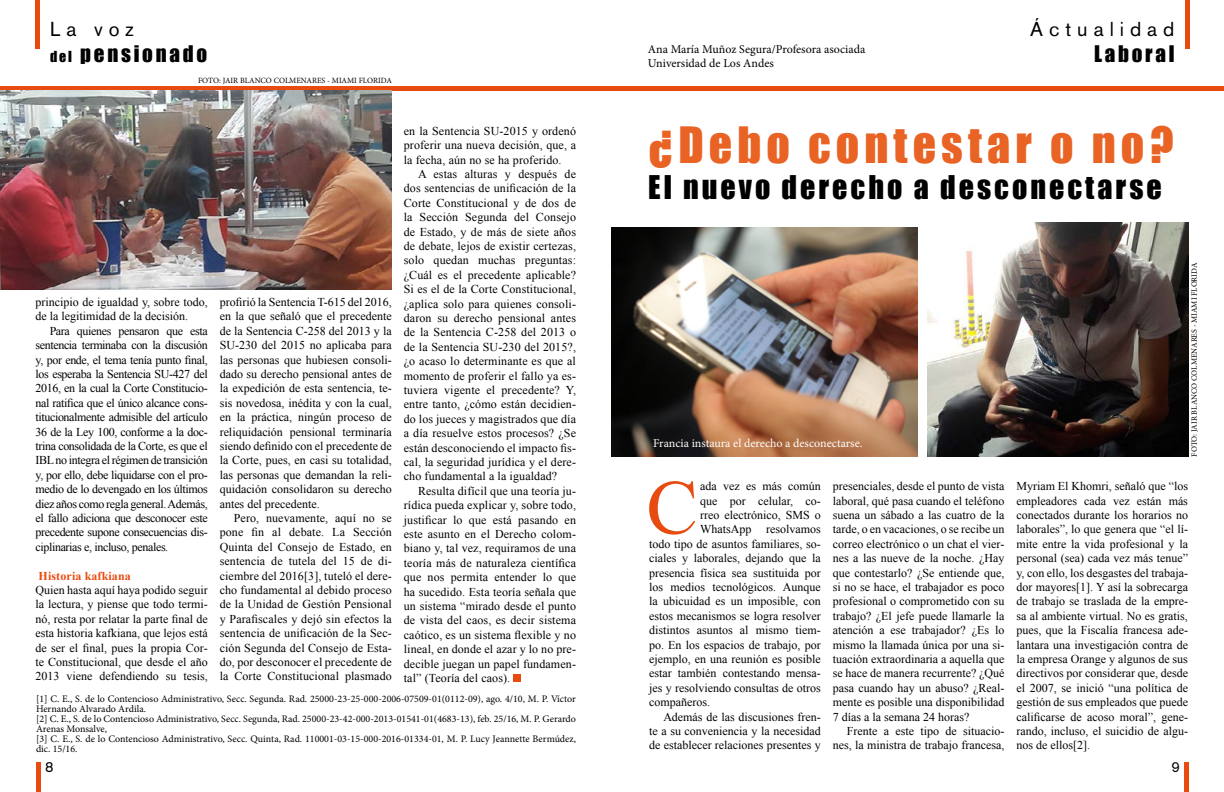
<style>
.page{position:relative;width:1224px;height:792px;background:#fff}
.page>*{position:absolute;margin:0;border:0;box-sizing:border-box;transform-origin:0 0}
.t1{font:77.2px "Times New Roman";color:#e84b0f}
.t2{font:46px "Impact";letter-spacing:.11em;color:#e86324}
.t3{font:30px "Impact";letter-spacing:.1em;color:#000}
.t4{font:21px "Impact";letter-spacing:.13em;color:#000}
.t5{font:20px "Akzidenz Grotesk BE";letter-spacing:.3em;color:#000}
.t6{font:14.5px "Akzidenz Grotesk BE";color:#000}
.t7{font:12px/14.4px "Times New Roman";color:#000;text-align:justify}
.t8{font:12px/14.4px "Minion Pro";color:#000}
.t9{font:12px "Minion Pro";color:#fff}
.t10{font:700 12px "Times New Roman";letter-spacing:.01em;color:#e84b0f}
.t11{font:10px/10px "Minion Pro";color:#000}
.t12{font:8px "Minion Pro";color:#000}
.s1{font-size:14px}
</style>
<div class="page">
<div style="left:0;top:86px;width:1224px;height:5px;background:#e84b0f"></div>
<hr style="left:36px;top:762px;width:4px;height:30px;background:#e84b0f">
<hr style="left:1184px;top:762px;width:4px;height:30px;background:#e84b0f">
<div style="left:1185px;top:0;width:5px;height:48px;background:#e84b0f"></div>
<hr style="left:35px;top:0;width:4px;height:49px;background:#e84b0f">
<div style="left:513px;top:675px;width:8px;height:7px;background:#e84b0f"></div>
<img style="left:0;top:91px;width:392px;height:198px">
<img style="left:928px;top:223px;width:260px;height:233px">
<img style="left:611px;top:228px;width:306px;height:229px">
<h3 class="t5" style="left:50px;top:17px;width:85px">La voz</h3>
<h3 class="t4" style="left:50px;top:37px;width:158px"><span class="s1">del</span> pensionado</h3>
<p class="t12" style="left:198px;top:75px;width:195px">FOTO: JAIR BLANCO COLMENARES - MIAMI FLORIDA</p>
<p class="t7" style="left:404px;top:123px;width:174px">en la Sentencia SU-2015 y ordenó proferir una nueva decisión, que, a la fecha, aún no se ha proferido.</p>
<p class="t7" style="left:404px;top:167px;width:174px;text-indent:14px">A estas alturas y después de dos sentencias de unificación de la Corte Constitucional y de dos de la Sección Segunda del Consejo de Estado, y de más de siete años de debate, lejos de existir certezas, solo quedan muchas preguntas: ¿Cuál es el precedente aplicable?<br>Si es el de la Corte Constitucional, ¿aplica solo para quienes consoli&shy;daron su derecho pensional antes de la Sentencia C-258 del 2013 o de la Sentencia SU-230 del 2015?, ¿o acaso lo determinante es que al momento de proferir el fallo ya es&shy;tuviera vigente el precedente? Y, entre tanto, ¿cómo están decidien&shy;do los jueces y magistrados que día a día resuelve estos procesos? ¿Se están desconociendo el impacto fis&shy;cal, la seguridad jurídica y el dere&shy;cho fundamental a la igualdad?</p>
<p class="t7" style="left:404px;top:483px;width:174px;text-indent:14px">Resulta difícil que una teoría ju&shy;rídica pueda explicar y, sobre todo, justificar lo que está pasando en este asunto en el Derecho colom&shy;biano y, tal vez, requiramos de una teoría más de naturaleza científica que nos permita entender lo que ha sucedido. Esta teoría señala que un sistema “mirado desde el punto de vista del caos, es decir sistema caótico, es un sistema flexible y no lineal, en donde el azar y lo no pre&shy;decible juegan un papel fundamen&shy;tal” (Teoría del caos).</p>
<p class="t11" style="left:36px;top:694px;width:542px">[1] C. E., S. de lo Contencioso Administrativo, Secc. Segunda. Rad. 25000-23-25-000-2006-07509-01(0112-09), ago. 4/10, M. P. Víctor Hernando Alvarado Ardila.<br>[2] C. E., S. de lo Contencioso Administrativo, Secc. Segunda, Rad. 25000-23-42-000-2013-01541-01(4683-13), feb. 25/16, M. P. Gerardo Arenas Monsalve,<br>[3] C. E., S. de lo Contencioso Administrativo, Secc. Quinta, Rad. 110001-03-15-000-2016-01334-01, M. P. Lucy Jeannette Bermúdez, dic. 15/16.</p>
<p class="t7" style="left:220px;top:295px;width:174px">profirió la Sentencia T-615 del 2016, en la que señaló que el precedente de la Sentencia C-258 del 2013 y la SU-230 del 2015 no aplicaba para las personas que hubiesen consoli&shy;dado su derecho pensional antes de la expedición de esta sentencia, te&shy;sis novedosa, inédita y con la cual, en la práctica, ningún proceso de reliquidación pensional terminaría siendo definido con el precedente de la Corte, pues, en casi su totalidad, las personas que demandan la reli&shy;quidación consolidaron su derecho antes del precedente.</p>
<p class="t7" style="left:220px;top:511px;width:174px;text-indent:14px">Pero, nuevamente, aquí no se pone fin al debate. La Sección Quinta del Consejo de Estado, en sentencia de tutela del 15 de di&shy;ciembre del 2016[3], tuteló el dere&shy;cho fundamental al debido proceso de la Unidad de Gestión Pensional y Parafiscales y dejó sin efectos la sentencia de unificación de la Sec&shy;ción Segunda del Consejo de Esta&shy;do, por desconocer el precedente de la Corte Constitucional plasmado</p>
<p class="t7" style="left:36px;top:295px;width:174px">principio de igualdad y, sobre todo, de la legitimidad de la decisión.</p>
<p class="t7" style="left:36px;top:323px;width:174px;text-indent:14px">Para quienes pensaron que esta sentencia terminaba con la discusión y, por ende, el tema tenía punto final, los esperaba la Sentencia SU-427 del 2016, en la cual la Corte Constitucio&shy;nal ratifica que el único alcance cons&shy;titucionalmente admisible del artículo 36 de la Ley 100, conforme a la doc&shy;trina consolidada de la Corte, es que el IBL no integra el régimen de transición y, por ello, debe liquidarse con el pro&shy;medio de lo devengado en los últimos diez años como regla general. Además, el fallo adiciona que desconocer este precedente supone consecuencias dis&shy;ciplinarias e, incluso, penales.</p>
<p class="t10" style="left:39px;top:567px;width:94px">Historia kafkiana</p>
<p class="t7" style="left:36px;top:583px;width:174px">Quien hasta aquí haya podido seguir la lectura, y piense que todo termi&shy;nó, resta por relatar la parte final de esta historia kafkiana, que lejos está de ser el final, pues la propia Cor&shy;te Constitucional, que desde el año 2013 viene defendiendo su tesis,</p>
<p class="t8" style="left:648px;top:42px;width:219px">Ana María Muñoz Segura/Profesora asociada<br>Universidad de Los Andes</p>
<h3 class="t5" style="left:1030px;top:17px;width:146px">Áctualidad</h3>
<h3 class="t4" style="left:1094px;top:37px;width:82px">Laboral</h3>
<h2 class="t2" style="left:649px;top:109px;width:526px">¿Debo contestar o no?</h2>
<h3 class="t3" style="left:648px;top:164px;width:515px">El nuevo derecho a desconectarse</h3>
<p class="t9" style="left:653px;top:435px;width:211px">Francia instaura el derecho a desconectarse.</p>
<p class="t12" style="left:1189px;top:457px;width:195px;rotate:-90deg">FOTO: JAIR BLANCO COLMENARES - MIAMI FLORIDA</p>
<h1 class="t1" style="left:646px;top:456px;width:53px">C</h1>
<p class="t7" style="left:700px;top:479px;width:122px">ada vez es más común</p>
<p class="t7" style="left:700px;top:493px;width:122px">que por celular, co-</p>
<p class="t7" style="left:700px;top:508px;width:122px">rreo electrónico, SMS o</p>
<p class="t7" style="left:700px;top:522px;width:122px">WhatsApp resolvamos</p>
<p class="t7" style="left:649px;top:536px;width:173px">todo tipo de asuntos familiares, so-</p>
<p class="t7" style="left:649px;top:551px;width:173px">ciales y laborales, dejando que la</p>
<p class="t7" style="left:649px;top:565px;width:173px">presencia física sea sustituida por</p>
<p class="t7" style="left:649px;top:580px;width:173px">los medios tecnológicos. Aunque</p>
<p class="t7" style="left:649px;top:594px;width:173px">la ubicuidad es un imposible, con</p>
<p class="t7" style="left:649px;top:608px;width:173px">estos mecanismos se logra resolver</p>
<p class="t7" style="left:649px;top:623px;width:173px">distintos asuntos al mismo tiem-</p>
<p class="t7" style="left:649px;top:637px;width:173px">po. En los espacios de trabajo, por</p>
<p class="t7" style="left:649px;top:652px;width:173px">ejemplo, en una reunión es posible</p>
<p class="t7" style="left:649px;top:666px;width:173px">estar también contestando mensa-</p>
<p class="t7" style="left:649px;top:680px;width:173px">jes y resolviendo consultas de otros</p>
<p class="t7" style="left:649px;top:695px;width:62px">compañeros.</p>
<p class="t7" style="left:663px;top:709px;width:159px">Además de las discusiones fren-</p>
<p class="t7" style="left:649px;top:724px;width:173px">te a su conveniencia y la necesidad</p>
<p class="t7" style="left:649px;top:738px;width:173px">de establecer relaciones presentes y</p>
<p class="t7" style="left:833px;top:479px;width:173px">presenciales, desde el punto de vista laboral, qué pasa cuando el teléfono suena un sábado a las cuatro de la tarde, o en vacaciones, o se recibe un correo electrónico o un chat el vier&shy;nes a las nueve de la noche. ¿Hay que contestarlo? ¿Se entiende que, si no se hace, el trabajador es poco profesional o comprometido con su trabajo? ¿El jefe puede llamarle la atención a ese trabajador? ¿Es lo mismo la llamada única por una si&shy;tuación extraordinaria a aquella que se hace de manera recurrente? ¿Qué pasa cuando hay un abuso? ¿Real&shy;mente es posible una disponibilidad 7 días a la semana 24 horas?</p>
<p class="t7" style="left:833px;top:724px;width:173px;text-align:right">Frente a este tipo de situacio&shy;nes, la ministra de trabajo francesa,</p>
<p class="t7" style="left:1016px;top:479px;width:173px">Myriam El Khomri, señaló que “los empleadores cada vez están más conectados durante los horarios no laborales”, lo que genera que “el lí&shy;mite entre la vida profesional y la personal (sea) cada vez más tenue” y, con ello, los desgastes del trabaja&shy;dor mayores[1]. Y así la sobrecarga de trabajo se traslada de la empre&shy;sa al ambiente virtual. No es gratis, pues, que la Fiscalía francesa ade&shy;lantara una investigación contra de la empresa Orange y algunos de sus directivos por considerar que, desde el 2007, se inició “una política de gestión de sus empleados que puede calificarse de acoso moral”, gene&shy;rando, incluso, el suicidio de algu&shy;nos de ellos[2].</p>
<p class="t6" style="left:45px;top:759px;width:10px">8</p>
<p class="t6" style="left:1171px;top:759px;width:10px">9</p>
</div>
